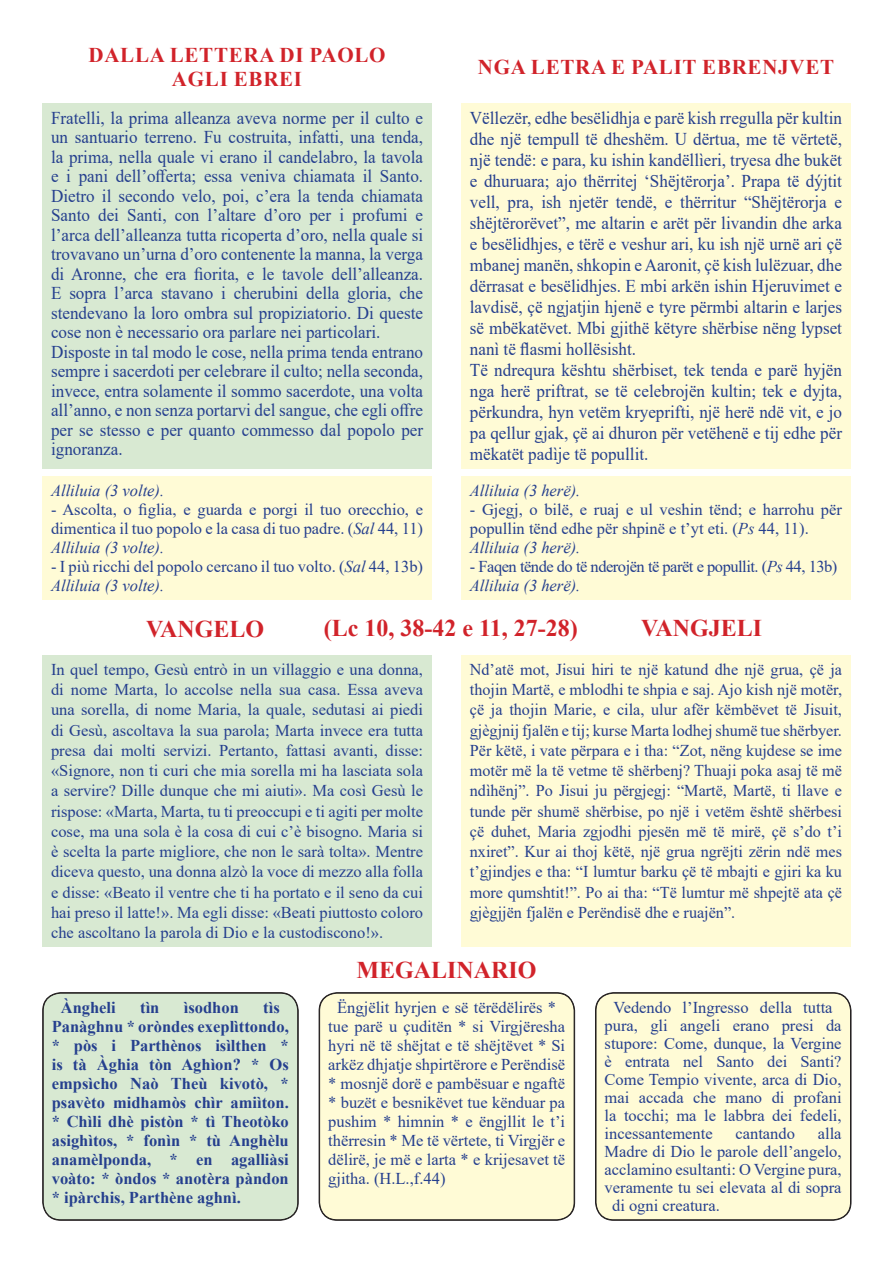
<style>
.page{position:relative;width:893px;height:1263px;background:#fff}
.page>*{position:absolute;margin:0;border:0;box-sizing:border-box;transform-origin:0 0}
.t1{font:700 24px "Times New Roman";color:#d1232a}
.t2{font:700 21px/24.2px "Times New Roman";letter-spacing:.035em;color:#d1232a;text-align:center}
.t3{font:18px/19.5px "Times New Roman";color:#253f8e;scale:.95 1}
.t4{font:16.5px/20.2px "Times New Roman";color:#253f8e}
.t5{font:700 16.5px/18.9px "Times New Roman";color:#253f8e}
.t6{font:16.5px/18.9px "Times New Roman";letter-spacing:-.03em;color:#253f8e}
.t7{font:italic 16.5px "Times New Roman";color:#253f8e}
.s1{font-style:italic}
</style>
<div class="page">
<div style="left:43px;top:476px;width:389px;height:123px;background:#fffbd6"></div>
<div style="left:461px;top:476px;width:389px;height:123px;background:#fffbd6"></div>
<div style="left:43px;top:103px;width:389px;height:365px;background:#d8e9d2"></div>
<div style="left:461px;top:103px;width:389px;height:365px;background:#fffbd6"></div>
<div style="left:43px;top:655px;width:389px;height:292px;background:#d8e9d2"></div>
<div style="left:461px;top:655px;width:389px;height:292px;background:#fffbd6"></div>
<div style="left:43px;top:993px;width:255px;height:227px;background:#d8e9d2;border-radius:18px"></div>
<div style="left:43px;top:993px;width:255px;height:227px;border:1px solid #231f20;border-radius:18px"></div>
<div style="left:319px;top:993px;width:255px;height:227px;background:#fffbd6;border-radius:18px"></div>
<div style="left:320px;top:993px;width:254px;height:227px;border:1px solid #231f20;border-radius:18px"></div>
<div style="left:596px;top:993px;width:255px;height:227px;background:#fffbd6;border-radius:18px"></div>
<div style="left:596px;top:993px;width:255px;height:227px;border:1px solid #231f20;border-radius:18px"></div>
<p class="t2" style="left:89px;top:42px;width:299px">DALLA LETTERA DI PAOLO<br>AGLI EBREI</p>
<p class="t3" style="left:51px;top:108px;width:393px">Fratelli, la prima alleanza aveva norme per il culto e un santuario terreno. Fu costruita, infatti, una tenda, la prima, nella quale vi erano il candelabro, la tavola e i pani dell’offerta; essa veniva chiamata il Santo.<br>Dietro il secondo velo, poi, c’era la tenda chiamata Santo dei Santi, con l’altare d’oro per i profumi e l’arca dell’alleanza tutta ricoperta d’oro, nella quale si trovavano un’urna d’oro contenente la manna, la verga di Aronne, che era fiorita, e le tavole dell’alleanza.<br>E sopra l’arca stavano i cherubini della gloria, che stendevano la loro ombra sul propiziatorio. Di queste cose non è necessario ora parlare nei particolari.<br>Disposte in tal modo le cose, nella prima tenda entrano sempre i sacerdoti per celebrare il culto; nella seconda, invece, entra solamente il sommo sacerdote, una volta all’anno, e non senza portarvi del sangue, che egli offre per se stesso e per quanto commesso dal popolo per ignoranza.</p>
<p class="t3" style="left:470px;top:107px;width:393px;line-height:21px">Vёllezёr, edhe besёlidhja e parё kish rregulla pёr kultin dhe një tempull tё dheshëm. U dёrtua, me të vërtetë, njё tendё: e para, ku ishin kandёllìeri, tryesa dhe bukët e dhuruara; ajo thёrritej ‘Shёjtёrorja’. Prapa të dýjtit vell, pra, ish njetër tendë, e thërritur “Shёjtёrorja e shёjtërorëvet”, me altarin e arët për livandin dhe arka e besёlidhjes, e tёrё e veshur ari, ku ish njё urnё ari çё mbanej manёn, shkopin e Aaronit, çё kish lulёzuar, dhe dёrrasat e besёlidhjes. E mbi arkёn ishin Hjeruvimet e lavdisё, çё ngjatjin hjenё e tyre pёrmbi altarin e larjes sё mbёkatёvet. Mbi gjithë këtyre shërbise nёng lypset nanì tё flasmi hollёsisht.<br>Të ndrequra kёshtu shёrbiset, tek tenda e parë hyjёn nga herё priftrat, se tё celebrojёn kultin; tek e dyjta, përkundra, hyn vetёm kryeprifti, njё herё ndё vit, e jo pa qellur gjak, çё ai dhuron pёr vetёhenё e tij edhe pёr mёkatёt padìje të popullit.</p>
<p class="t2" style="left:478px;top:54px;width:358px">NGA LETRA E PALIT EBRENJVET</p>
<p class="t7" style="left:51px;top:479px;width:115px">Alliluia (3 volte).</p>
<p class="t4" style="left:51px;top:499px;width:374px;line-height:18.9px;text-align:justify">- Ascolta, o figlia, e guarda e porgi il tuo orecchio, e dimentica il tuo popolo e la casa di tuo padre. (<span class="s1">Sal</span> 44, 11)<br><span class="s1">Alliluia (3 volte).</span></p>
<p class="t4" style="left:51px;top:556px;width:374px;line-height:18.9px">- I più ricchi del popolo cercano il tuo volto. (<span class="s1">Sal</span> 44, 13b)<br><span class="s1">Alliluia (3 volte).</span></p>
<p class="t7" style="left:470px;top:479px;width:112px">Alliluia (3 herё).</p>
<p class="t4" style="left:470px;top:499px;width:374px;line-height:18.9px">- Gjegj, o bilё, e ruaj e ul veshin tёnd; e harrohu pёr popullin tёnd edhe pёr shpinё e t’yt eti. (<span class="s1">Ps</span> 44, 11).<br><span class="s1">Alliluia (3 herё).</span></p>
<p class="t6" style="left:470px;top:556px;width:369px">- Faqen tёnde do tё nderojёn tё parët e popullit. (<span class="s1">Ps</span> 44, 13b)<br><span class="s1">Alliluia (3 herё).</span></p>
<h1 class="t1" style="left:146px;top:611px;width:120px">VANGELO</h1>
<h1 class="t1" style="left:324px;top:610px;width:255px">(Lc 10, 38-42 e 11, 27-28)</h1>
<h1 class="t1" style="left:641px;top:610px;width:122px">VANGJELI</h1>
<p class="t4" style="left:51px;top:659px;width:374px;text-align:justify">In quel tempo, Gesù entrò in un villaggio e una donna, di nome Marta, lo accolse nella sua casa. Essa aveva una sorella, di nome Maria, la quale, sedutasi ai piedi di Gesù, ascoltava la sua parola; Marta invece era tutta presa dai molti servizi. Pertanto, fattasi avanti, disse: «Signore, non ti curi che mia sorella mi ha lasciata sola a servire? Dille dunque che mi aiuti». Ma così Gesù le rispose: «Marta, Marta, tu ti preoccupi e ti agiti per molte cose, ma una sola è la cosa di cui c’è bisogno. Maria si è scelta la parte migliore, che non le sarà tolta». Mentre diceva questo, una donna alzò la voce di mezzo alla folla e disse: «Beato il ventre che ti ha portato e il seno da cui hai preso il latte!». Ma egli disse: «Beati piuttosto coloro che ascoltano la parola di Dio e la custodiscono!».</p>
<p class="t4" style="left:470px;top:659px;width:374px;text-align:justify">Nd’atë mot, Jisui hiri te një katund dhe një grua, çë ja thojin Martë, e mblodhi te shpia e saj. Ajo kish një motër, çë ja thojin Marie, e cila, ulur afër këmbëvet të Jisuit, gjègjnij fjalën e tij; kurse Marta lodhej shumë tue shërbyer.<br>Për këtë, i vate përpara e i tha: “Zot, nëng kujdese se ime motër më la të vetme të shërbenj? Thuaji poka asaj të më ndìhënj”. Po Jisui ju përgjegj: “Martë, Martë, ti llave e tunde për shumë shërbise, po një i vetëm është shërbesi çë duhet, Maria zgjodhi pjesën më të mirë, çë s’do t’i nxiret”. Kur ai thoj këtë, një grua ngrëjti zërin ndë mes t’gjindjes e tha: “I lumtur barku çë të mbajti e gjiri ka ku more qumshtit!”. Po ai tha: “Të lumtur më shpejtë ata çë gjègjjën fjalën e Perëndisë dhe e ruajën”.</p>
<h1 class="t1" style="left:356px;top:952px;width:182px">MEGALINARIO</h1>
<p class="t5" style="left:61px;top:997px;width:57px">Àngheli</p>
<p class="t5" style="left:140px;top:997px;width:21px">tìn</p>
<p class="t5" style="left:184px;top:997px;width:57px">ìsodhon</p>
<p class="t5" style="left:52px;top:997px;width:239px;text-indent:211px">tìs<br>Panàghnu * oròndes exeplìttondo, * pòs i Parthènos isìlthen * is tà Àghia tòn Aghìon? * Os empsìcho Naò Theù kivotò, * psavèto midhamòs chìr amiìton. * Chìli dhè pistòn * tì Theotòko asighìtos, * fonìn * tù Anghèlu anamèlponda, * en agalliàsi voàto: * òndos * anotèra pàndon * ipàrchis, Parthène aghnì.</p>
<p class="t4" style="left:328px;top:998px;width:239px;line-height:18.9px;text-indent:9px">Ëngjëlit hyrjen e së tërëdëlirës * tue parë u çuditën * si Virgjëresha hyri në të shëjtat e të shëjtëvet * Si arkëz dhjatje shpirtërore e Perëndisë * mosnjë dorë e pambësuar e ngaftë * buzët e besnikëvet tue kënduar pa pushim * himnin * e ëngjllit le t’i thërresin * Me të vërtete, ti Virgjër e dëlirë, je më e larta * e krijesavet të gjitha. (H.L.,f.44)</p>
<p class="t4" style="left:605px;top:998px;width:239px;line-height:18px;text-indent:9px">Vedendo l’Ingresso della tutta pura, gli angeli erano presi da stupore: Come, dunque, la Vergine è entrata nel Santo dei Santi?<br>Come Tempio vivente, arca di Dio, mai accada che mano di profani la tocchi; ma le labbra dei fedeli, incessantemente</p>
<p class="t4" style="left:735px;top:1123px;width:61px">cantando</p>
<p class="t4" style="left:818px;top:1123px;width:25px">alla</p>
<p class="t4" style="left:605px;top:1141px;width:239px">Madre di Dio le parole dell’angelo,</p>
<p class="t4" style="left:605px;top:1159px;width:239px">acclamino esultanti: O Vergine pura,</p>
<p class="t4" style="left:605px;top:1177px;width:238px">veramente tu sei elevata al di sopra</p>
<p class="t4" style="left:612px;top:1195px;width:109px">di ogni creatura.</p>
</div>
